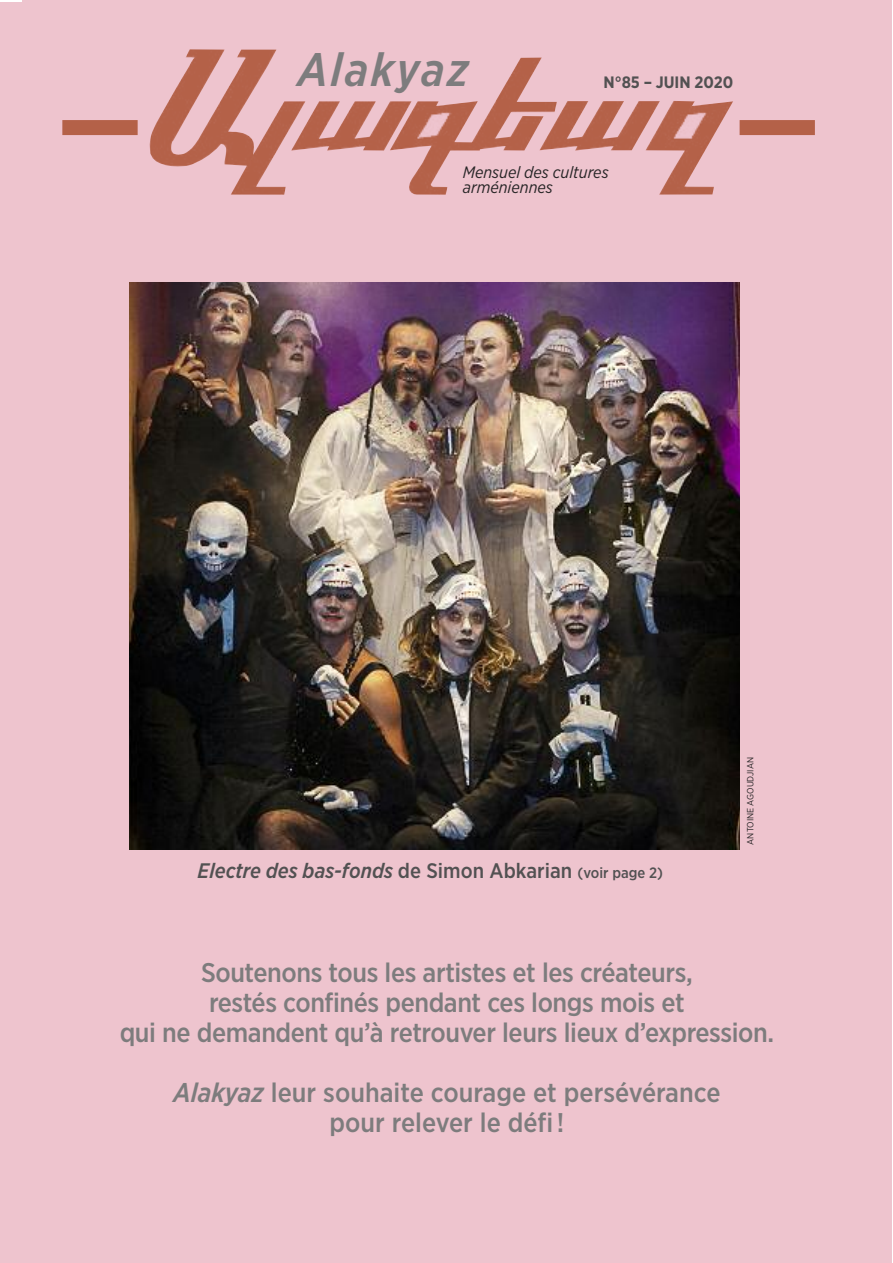
<style>
.page{position:relative;width:893px;height:1263px;background:#fff}
.page>*{position:absolute;margin:0;border:0;box-sizing:border-box;transform-origin:0 0}
.t1{font:italic 500 46.8px "Gotham Narrow";letter-spacing:.05em;color:#7d7c7d}
.t2{font:500 27px/30px "Gotham Narrow";letter-spacing:-.015em;color:#7d7c7d;text-align:center}
.t3{font:italic 500 21px "Gotham Narrow";color:#525152}
.t4{font:italic 16.5px/15px "Gotham Narrow";color:#272526}
.t5{font:700 16.5px "Gotham Narrow";color:#525152}
.t6{font:9px "Gotham Narrow";color:#272526}
.s1{font-style:normal}
.s2{font-style:normal;font-size:15px}
.s3{font-style:italic}
</style>
<div class="page">
<div style="left:0;top:0;width:891px;height:1263px;background:#eec4ce"></div>
<div style="left:62px;top:120px;width:76px;height:15px;background:#b46148"></div>
<div style="left:740px;top:120px;width:75px;height:15px;background:#b46148"></div>
<img style="left:150px;top:49px;width:583px;height:146px">
<hr style="left:0;top:0;width:22px;height:2px;background:#fff">
<img style="left:130px;top:282px;width:610px;height:567px">
<h1 class="t1" style="left:297px;top:53px;width:173px">Alakyaz</h1>
<p class="t5" style="left:603px;top:76px;width:131px">N°85 – JUIN 2020</p>
<p class="t4" style="left:463px;top:166px;width:147px">Mensuel des cultures arméniennes</p>
<p class="t3" style="left:198px;top:863px;width:467px">Electre des bas-fonds <span class="s1">de Simon Abkarian</span> <span class="s2">(voir page 2)</span></p>
<p class="t6" style="left:747px;top:844px;width:89px;rotate:-90deg">antoine agoudjian</p>
<p class="t2" style="left:120px;top:960px;width:656px">Soutenons tous les artistes et les créateurs,<br>restés confinés pendant ces longs mois et<br>qui ne demandent qu’à retrouver leurs lieux d’expression.</p>
<p class="t2" style="left:173px;top:1080px;width:549px"><span class="s3">Alakyaz</span> leur souhaite courage et persévérance pour relever le défi!</p>
</div>
